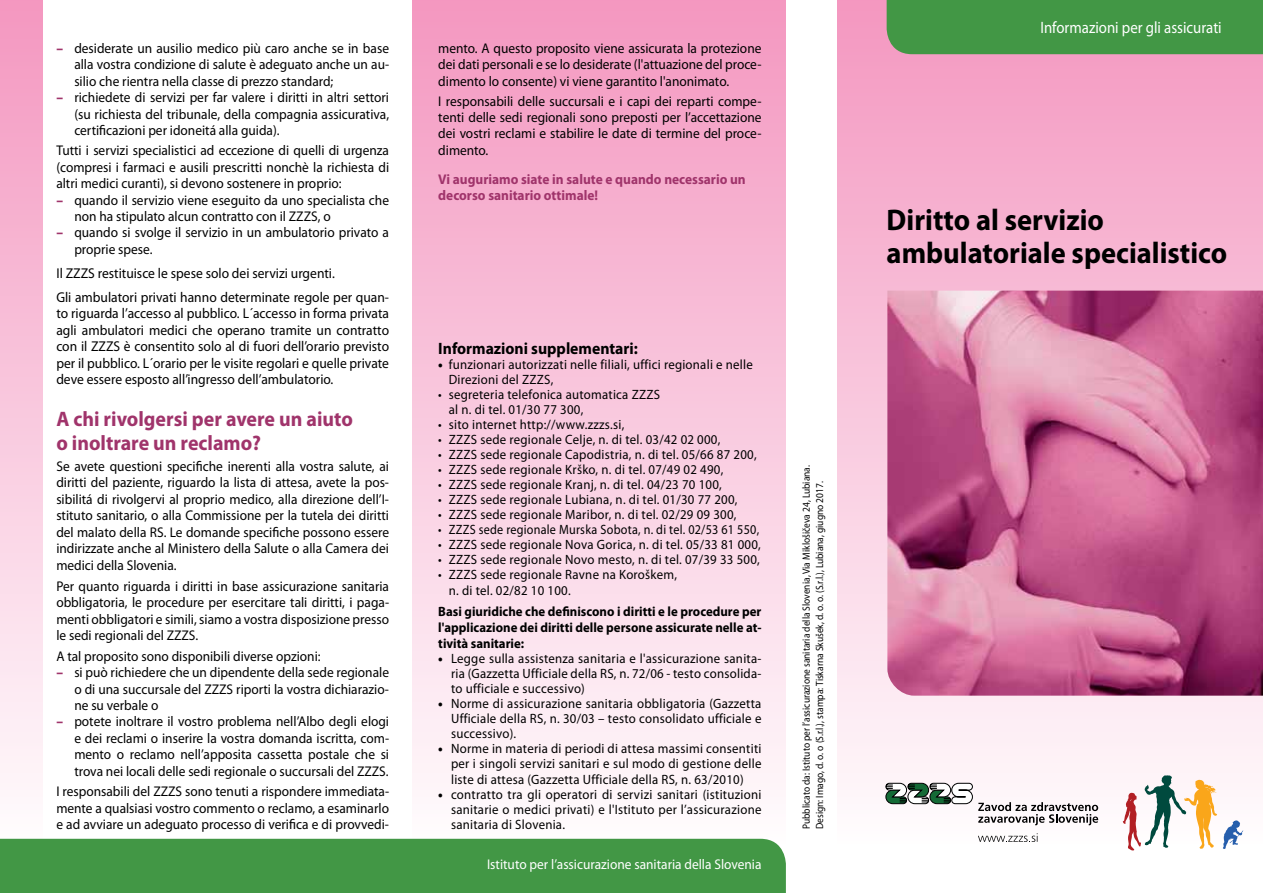
<style>
.page{position:relative;width:1263px;height:893px;background:#fff}
.page>*{position:absolute;margin:0;border:0;box-sizing:border-box;transform-origin:0 0}
.t1{font:700 30px/33px "Myriad Pro";color:#000;scale:.95 1}
.t2{font:700 21px/24.3px "Myriad Pro";color:#a0346b;scale:.95 1}
.t3{font:16.5px "Myriad Pro";color:#fff;scale:.9 1}
.t4{font:700 16.5px "Myriad Pro";color:#000;scale:.95 1}
.t5{font:14.25px/16.5px "Myriad Pro";color:#000;scale:.95 1}
.t6{font:14.1px/16.4px "Myriad Pro";color:#000;text-align:justify;scale:.95 1}
.t7{font:700 14.1px/16.5px "Myriad Pro";color:#a0346b;scale:.95 1}
.t8{font:14.1px "Myriad Pro";color:#fff;scale:.95 1}
.t9{font:13.5px/15px "Myriad Pro";letter-spacing:.02em;color:#000;text-align:justify;scale:.95 1}
.t10{font:700 13.5px/16.2px "Myriad Pro";color:#000;text-align:justify;scale:.95 1}
.t11{font:13.5px "Myriad Pro";letter-spacing:.02em;color:#000;scale:.9 1}
.t12{font:10.5px/13.5px "Myriad Pro";color:#000;scale:.9 1}
.s1{font-weight:900;color:#a0346b}
.s2{font-weight:900}
</style>
<div class="page">
<div style="left:412px;top:0;width:373px;height:850px;background:linear-gradient(to bottom,#f497c0,#fefdfe)"></div>
<div style="left:0;top:0;width:43px;height:850px;background:linear-gradient(to bottom,#f497c0,#fefdfe)"></div>
<div style="left:0;top:839px;width:786px;height:54px;background:#429745"></div>
<div style="left:838px;top:0;width:425px;height:850px;background:linear-gradient(to bottom,#f397bf,#fffdfe)"></div>
<img style="left:887px;top:291px;width:376px;height:405px">
<div style="left:887px;top:0;width:376px;height:54px;background:#429745"></div>
<svg style="left:1123px;top:775px;width:94px;height:75px"></svg>
<svg style="left:885px;top:782px;width:213px;height:43px"></svg>
<svg style="left:978px;top:833px;width:60px;height:9px"></svg>
<svg style="left:1223px;top:820px;width:20px;height:29px"></svg>
<p class="t6" style="left:74px;top:40px;width:333px;text-indent:-18px"><span class="s1">–</span> desiderate un ausilio medico più caro anche se in base alla vostra condizione di salute è adeguato anche un au&shy;silio che rientra nella classe di prezzo standard;</p>
<p class="t6" style="left:74px;top:89px;width:333px;text-indent:-18px"><span class="s1">–</span> richiedete di servizi per far valere i diritti in altri settori (su richiesta del tribunale, della compagnia assicurativa, certificazioni per idoneitá alla guida).</p>
<p class="t6" style="left:56px;top:142px;width:352px">Tutti i servizi specialistici ad eccezione di quelli di urgenza (compresi i farmaci e ausili prescritti nonchè la richiesta di altri medici curanti), si devono sostenere in proprio:</p>
<p class="t6" style="left:74px;top:191px;width:333px;text-indent:-18px"><span class="s1">–</span> quando il servizio viene eseguito da uno specialista che non ha stipulato alcun contratto con il ZZZS, o</p>
<p class="t6" style="left:74px;top:224px;width:333px;text-indent:-18px"><span class="s1">–</span> quando si svolge il servizio in un ambulatorio privato a proprie spese.</p>
<p class="t5" style="left:56px;top:261px;width:352px;line-height:24.2px">Il ZZZS restituisce le spese solo dei servizi urgenti.<br>Gli ambulatori privati hanno determinate regole per quan-</p>
<p class="t5" style="left:56px;top:305px;width:352px;text-align:justify">to riguarda l’accesso al pubblico. L´accesso in forma privata agli ambulatori medici che operano tramite un contratto con il ZZZS è consentito solo al di fuori dell’orario previsto per il pubblico. L´orario per le visite regolari e quelle private deve essere esposto all’ingresso dell’ambulatorio.</p>
<h2 class="t2" style="left:56px;top:406px;width:314px">A chi rivolgersi per avere un aiuto o inoltrare un reclamo?</h2>
<p class="t6" style="left:56px;top:458px;width:352px">Se avete questioni specifiche inerenti alla vostra salute, ai diritti del paziente, riguardo la lista di attesa, avete la pos&shy;sibilitá di rivolgervi al proprio medico, alla direzione dell’I&shy;stituto sanitario, o alla Commissione per la tutela dei diritti del malato della RS. Le domande specifiche possono essere indirizzate anche al Ministero della Salute o alla Camera dei medici della Slovenia.</p>
<p class="t6" style="left:56px;top:577px;width:352px">Per quanto riguarda i diritti in base assicurazione sanitaria obbligatoria, le procedure per esercitare tali diritti, i paga&shy;menti obbligatori e simili, siamo a vostra disposizione presso le sedi regionali del ZZZS.</p>
<p class="t6" style="left:56px;top:648px;width:280px">A tal proposito sono disponibili diverse opzioni:</p>
<p class="t6" style="left:74px;top:664px;width:333px;text-indent:-18px"><span class="s1">–</span> si può richiedere che un dipendente della sede regionale o di una succursale del ZZZS riporti la vostra dichiarazio&shy;ne su verbale o</p>
<p class="t6" style="left:74px;top:713px;width:333px;text-indent:-18px"><span class="s1">–</span> potete inoltrare il vostro problema nell’Albo degli elogi e dei reclami o inserire la vostra domanda iscritta, com&shy;mento o reclamo nell’apposita cassetta postale che si trova nei locali delle sedi regionale o succursali del ZZZS.</p>
<p class="t6" style="left:56px;top:783px;width:352px">I responsabili del ZZZS sono tenuti a rispondere immediata&shy;mente a qualsiasi vostro commento o reclamo, a esaminarlo e ad avviare un adeguato processo di verifica e di provvedi-</p>
<p class="t6" style="left:438px;top:40px;width:342px">mento. A questo proposito viene assicurata la protezione dei dati personali e se lo desiderate (l'attuazione del proce&shy;dimento lo consente) vi viene garantito l'anonimato.</p>
<p class="t6" style="left:438px;top:93px;width:342px">I responsabili delle succursali e i capi dei reparti compe&shy;tenti delle sedi regionali sono preposti per l’accettazione dei vostri reclami e stabilire le date di termine del proce&shy;dimento.</p>
<p class="t7" style="left:438px;top:170px;width:325px">Vi auguriamo siate in salute e quando necessario un decorso sanitario ottimale!</p>
<p class="t4" style="left:438px;top:338px;width:211px">Informazioni supplementari:</p>
<p class="t9" style="left:449px;top:357px;width:322px;text-indent:-11px"><span class="s2">•</span> funzionari autorizzati nelle filiali, uffici regionali e nelle<br>Direzioni del ZZZS,</p>
<p class="t9" style="left:449px;top:387px;width:224px;text-indent:-10px">• segreteria telefonica automatica ZZZS al n. di tel. 01/30 77 300,</p>
<p class="t9" style="left:438px;top:417px;width:197px">• sito internet http://www.zzzs.si,</p>
<p class="t9" style="left:438px;top:432px;width:299px">• ZZZS sede regionale Celje, n. di tel. 03/42 02 000,</p>
<p class="t9" style="left:438px;top:447px;width:337px">• ZZZS sede regionale Capodistria, n. di tel. 05/66 87 200,</p>
<p class="t9" style="left:438px;top:462px;width:302px">• ZZZS sede regionale Krško, n. di tel. 07/49 02 490,</p>
<p class="t9" style="left:438px;top:477px;width:300px">• ZZZS sede regionale Kranj, n. di tel. 04/23 70 100,</p>
<p class="t9" style="left:438px;top:492px;width:316px">• ZZZS sede regionale Lubiana, n. di tel. 01/30 77 200,</p>
<p class="t9" style="left:438px;top:507px;width:315px">• ZZZS sede regionale Maribor, n. di tel. 02/29 09 300,</p>
<p class="t11" style="left:438px;top:521px;width:358px">• ZZZS sede regionale Murska Sobota, n. di tel. 02/53 61 550,</p>
<p class="t9" style="left:438px;top:537px;width:341px">• ZZZS sede regionale Nova Gorica, n. di tel. 05/33 81 000,</p>
<p class="t9" style="left:438px;top:552px;width:340px">• ZZZS sede regionale Novo mesto, n. di tel. 07/39 33 500,</p>
<p class="t9" style="left:449px;top:566px;width:242px;line-height:16.2px;text-indent:-10px">• ZZZS sede regionale Ravne na Koroškem, n. di tel. 02/82 10 100.</p>
<p class="t10" style="left:438px;top:602px;width:342px">Basi giuridiche che definiscono i diritti e le procedure per l'applicazione dei diritti delle persone assicurate nelle at&shy;tività sanitarie:</p>
<p class="t9" style="left:451px;top:651px;width:328px;text-indent:-13px"><span class="s2">•</span> Legge sulla assistenza sanitaria e l'assicurazione sanita&shy;ria (Gazzetta Ufficiale della RS, n. 72/06 - testo consolida&shy;to ufficiale e successivo)</p>
<p class="t9" style="left:451px;top:696px;width:328px;text-indent:-13px"><span class="s2">•</span> Norme di assicurazione sanitaria obbligatoria (Gazzetta Ufficiale della RS, n. 30/03 – testo consolidato ufficiale e successivo).</p>
<p class="t9" style="left:451px;top:740px;width:328px;line-height:15.6px;text-indent:-13px"><span class="s2">•</span> Norme in materia di periodi di attesa massimi consentiti per i singoli servizi sanitari e sul modo di gestione delle liste di attesa (Gazzetta Ufficiale della RS, n. 63/2010)</p>
<p class="t9" style="left:451px;top:787px;width:328px;text-indent:-13px"><span class="s2">•</span> contratto tra gli operatori di servizi sanitari (istituzioni sanitarie o medici privati) e l'Istituto per l’assicurazione sanitaria di Slovenia.</p>
<p class="t8" style="left:487px;top:855px;width:290px">Istituto per l’assicurazione sanitaria della Slovenia</p>
<p class="t12" style="left:799px;top:829px;width:406px;rotate:-90deg">Pubblicato da: Istituto per l’assicurazione sanitaria della Slovenia, Via Miklošičeva 24, Lubiana.<br>Design: Imago, d. o. o (S.r.l.), stampa: Tiskarna Skušek, d. o. o. (S.r.l.), Lubiana, giugno 2017.</p>
<p class="t3" style="left:1040px;top:18px;width:203px">Informazioni per gli assicurati</p>
<h1 class="t1" style="left:887px;top:203px;width:360px">Diritto al servizio ambulatoriale specialistico</h1>
</div>
